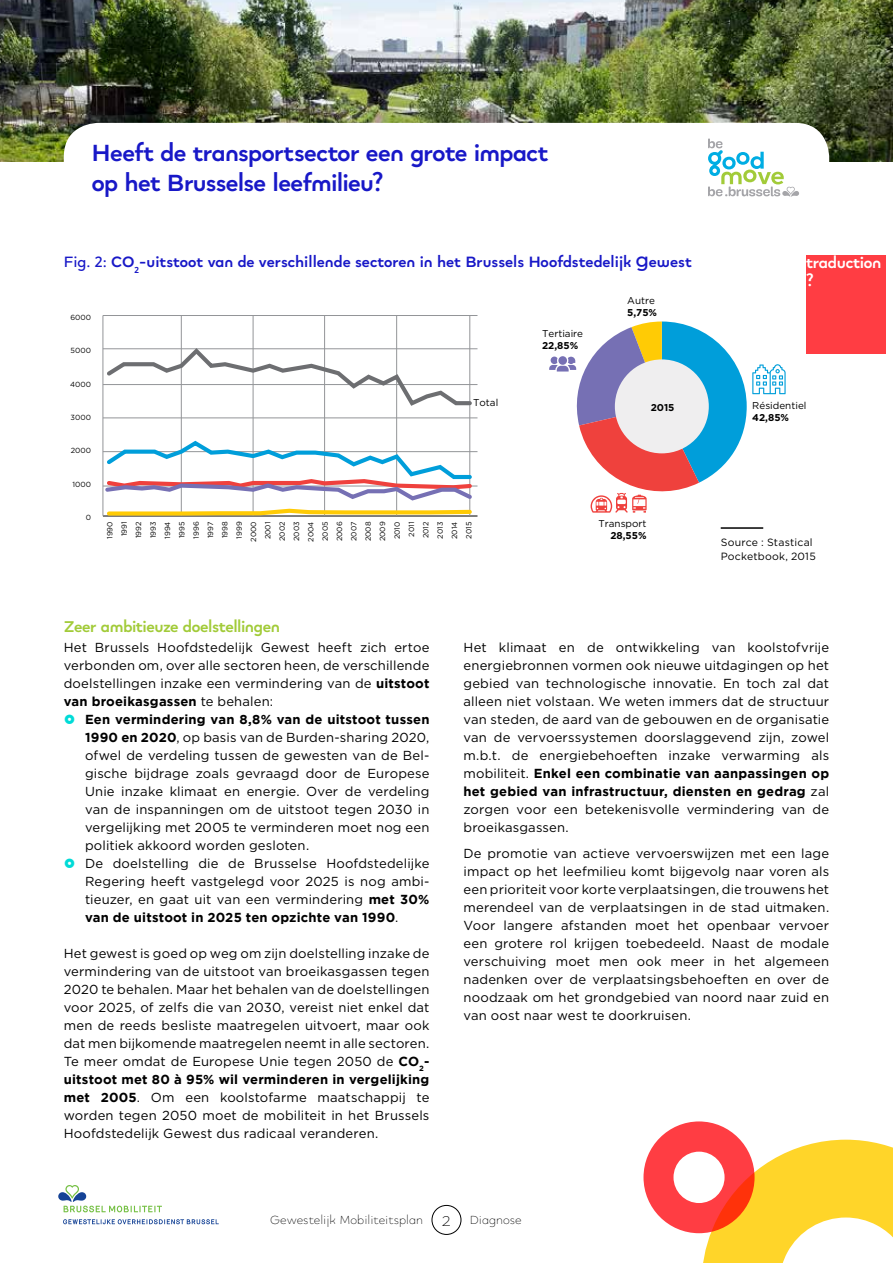
<style>
.page{position:relative;width:893px;height:1263px;background:#fff}
.page>*{position:absolute;margin:0;border:0;box-sizing:border-box;transform-origin:0 0}
.t1{font:700 27px/30px "Quinoa Round";letter-spacing:-.02em;color:#1818c7}
.t2{font:700 18px "Quinoa Round";letter-spacing:-.025em;color:#a2cb39}
.t3{font:700 18px/18px "Quinoa Round";letter-spacing:-.02em;color:#fff}
.t4{font:700 17.25px "Quinoa Round";color:#1818c7}
.t5{font:13.5px "Quinoa";color:#000}
.t6{font:13.05px/18px "Gotham";letter-spacing:.01em;color:#000;text-align:justify}
.t7{font:10.5px/13.5px "Gotham";letter-spacing:.02em;color:#000}
.t8{font:9.9px "Gotham";color:#000}
.t9{font:700 9.9px "Gotham";color:#000}
.t10{font:7.35px/14.4px "Gotham";color:#000;text-align:right}
.s1{font-weight:600}
.s2{font-weight:700}
.s3{font-size:19.5px}
</style>
<div class="page">
<img style="left:0;top:0;width:893px;height:161px">
<div style="left:64px;top:123px;width:765px;height:86px;background:#fff;border-radius:34px"></div>
<svg style="left:708px;top:139px;width:91px;height:58px"></svg>
<svg style="left:643px;top:1121px;width:250px;height:142px"></svg>
<div style="left:432px;top:1205px;width:29px;height:30px;border:1px solid #000;border-radius:50%"></div>
<svg style="left:63px;top:1219px;width:156px;height:5px"></svg>
<svg style="left:58px;top:1185px;width:104px;height:27px"></svg>
<hr style="left:103px;top:516px;width:374px;height:1px;background:#000">
<hr style="left:103px;top:486px;width:374px;height:1px;background:#939598">
<hr style="left:103px;top:315px;width:1px;height:201px;background:#939598">
<hr style="left:181px;top:315px;width:1px;height:201px;background:#939598">
<hr style="left:253px;top:315px;width:1px;height:201px;background:#939598">
<hr style="left:324px;top:315px;width:1px;height:201px;background:#939598">
<hr style="left:396px;top:315px;width:1px;height:201px;background:#939598">
<hr style="left:470px;top:315px;width:1px;height:201px;background:#939598">
<hr style="left:103px;top:418px;width:374px;height:1px;background:#939598">
<hr style="left:103px;top:384px;width:374px;height:1px;background:#939598">
<hr style="left:103px;top:315px;width:374px;height:1px;background:#939598">
<hr style="left:103px;top:348px;width:374px;height:1px;background:#939598">
<hr style="left:103px;top:451px;width:374px;height:1px;background:#939598">
<svg style="left:103px;top:345px;width:371px;height:63px"></svg>
<svg style="left:103px;top:438px;width:372px;height:79px"></svg>
<hr style="left:721px;top:527px;width:42px;height:2px;background:#000">
<svg style="left:549px;top:321px;width:237px;height:192px"></svg>
<div style="left:806px;top:255px;width:79px;height:99px;background:#ff3d43"></div>
<h1 class="t1" style="left:92px;top:137px;width:458px">Heeft de transportsector een grote impact op het Brusselse leefmilieu?</h1>
<h3 class="t4" style="left:64px;top:251px;width:630px"><span class="s1">Fig. 2:</span> CO<sub>2</sub>-uitstoot van de verschillende sectoren in het Brussels Hoofdstedelijk Gewest</h3>
<p class="t10" style="left:70px;top:310px;width:22px">6000</p>
<p class="t10" style="left:71px;top:343px;width:22px">5000</p>
<p class="t10" style="left:70px;top:377px;width:46px">4000 4000</p>
<p class="t10" style="left:71px;top:410px;width:22px">3000</p>
<p class="t10" style="left:71px;top:443px;width:22px">2000</p>
<p class="t10" style="left:72px;top:477px;width:20px">1000</p>
<p class="t10" style="left:86px;top:510px;width:7px">0</p>
<p class="t10" style="left:103px;top:542px;width:22px;rotate:-90deg">1990<br>1991<br>1992<br>1993<br>1994<br>1995<br>1996<br>1997<br>1998<br>1999<br>2000<br>2001<br>2002<br>2003<br>2004<br>2005<br>2006<br>2007<br>2008<br>2009<br>2010<br>2011<br>2012<br>2013<br>2014<br>2015</p>
<p class="t8" style="left:473px;top:397px;width:51px">TotalTotal</p>
<p class="t10" style="left:127px;top:542px;width:22px;rotate:-90deg">1990<br>1991<br>1992<br>1993<br>1994<br>1995<br>1996<br>1997<br>1998<br>1999<br>2000<br>2001<br>2002<br>2003<br>2004<br>2005<br>2006<br>2007<br>2008<br>2009<br>2010<br>2011<br>2012<br>2013</p>
<p class="t8" style="left:542px;top:327px;width:43px">Tertiaire</p>
<p class="t9" style="left:542px;top:339px;width:38px">22,85%</p>
<p class="t8" style="left:627px;top:294px;width:29px">Autre</p>
<p class="t9" style="left:627px;top:306px;width:31px">5,75%</p>
<p class="t9" style="left:627px;top:401px;width:49px">20152015</p>
<p class="t8" style="left:574px;top:517px;width:50px">Transport</p>
<p class="t8" style="left:598px;top:517px;width:50px">Transport</p>
<p class="t9" style="left:610px;top:529px;width:38px">28,55%</p>
<h2 class="t3" style="left:806px;top:253px;width:77px">traduction ?</h2>
<p class="t8" style="left:728px;top:399px;width:56px">Résident el</p>
<p class="t8" style="left:752px;top:399px;width:56px">Résidentiel</p>
<p class="t9" style="left:752px;top:411px;width:38px">42,85%</p>
<p class="t7" style="left:721px;top:536px;width:97px">Source : Stastical<br>Pocketbook, 2015</p>
<h2 class="t2" style="left:64px;top:615px;width:218px">Zeer ambitieuze doelstellingen</h2>
<p class="t6" style="left:64px;top:638px;width:367px">Het Brussels Hoofdstedelijk Gewest heeft zich ertoe verbonden om, over alle sectoren heen, de verschillende doelstellingen inzake een vermindering van de <span class="s2">uitstoot van broeikasgassen</span> te behalen:</p>
<p class="t6" style="left:85px;top:710px;width:346px;text-align:left"><span class="s2">Een vermindering van 8,8% van de uitstoot tussen 1990 en 2020</span>, op basis van de Burden-sharing 2020, ofwel de verdeling tussen de gewesten van de Bel&shy;gische bijdrage zoals gevraagd door de Europese Unie inzake klimaat en energie. Over de verdeling van de inspanningen om de uitstoot tegen 2030 in vergelijking met 2005 te verminderen moet nog een politiek akkoord worden gesloten.<br>De doelstelling die de Brusselse Hoofdstedelijke Regering heeft vastgelegd voor 2025 is nog ambi&shy;tieuzer, en gaat uit van een vermindering <span class="s2">met 30% van de uitstoot in 2025 ten opzichte van 1990</span>.</p>
<p class="t6" style="left:64px;top:944px;width:367px">Het gewest is goed op weg om zijn doelstelling inzake de vermindering van de uitstoot van broeikasgassen tegen 2020 te behalen. Maar het behalen van de doelstellingen voor 2025, of zelfs die van 2030, vereist niet enkel dat men de reeds besliste maatregelen uitvoert, maar ook dat men bijkomende maatregelen neemt in alle sectoren.<br>Te meer omdat de Europese Unie tegen 2050 de <span class="s2">CO</span><sub>2</sub><span class="s2">- uitstoot met 80 à 95% wil verminderen in vergelijking met 2005</span>. Om een koolstofarme maatschappij te worden tegen 2050 moet de mobiliteit in het Brussels Hoofdstedelijk Gewest dus radicaal veranderen.</p>
<p class="t6" style="left:463px;top:638px;width:367px">Het klimaat en de ontwikkeling van koolstofvrije energiebronnen vormen ook nieuwe uitdagingen op het gebied van technologische innovatie. En toch zal dat alleen niet volstaan. We weten immers dat de structuur van steden, de aard van de gebouwen en de organisatie van de vervoerssystemen doorslaggevend zijn, zowel m.b.t. de energiebehoeften inzake verwarming als mobiliteit. <span class="s2">Enkel een combinatie van aanpassingen op het gebied van infrastructuur, diensten en gedrag</span> zal zorgen voor een betekenisvolle vermindering van de broeikasgassen.</p>
<p class="t6" style="left:463px;top:844px;width:367px">De promotie van actieve vervoerswijzen met een lage impact op het leefmilieu komt bijgevolg naar voren als een prioriteit voor korte verplaatsingen, die trouwens het merendeel van de verplaatsingen in de stad uitmaken.<br>Voor langere afstanden moet het openbaar vervoer een grotere rol krijgen toebedeeld. Naast de modale verschuiving moet men ook meer in het algemeen nadenken over de verplaatsingsbehoeften en over de noodzaak om het grondgebied van noord naar zuid en van oost naar west te doorkruisen.</p>
<p class="t5" style="left:270px;top:1212px;width:253px">Gewestelijk Mobiliteitsplan <span class="s3">2</span> Diagnose</p>
</div>
